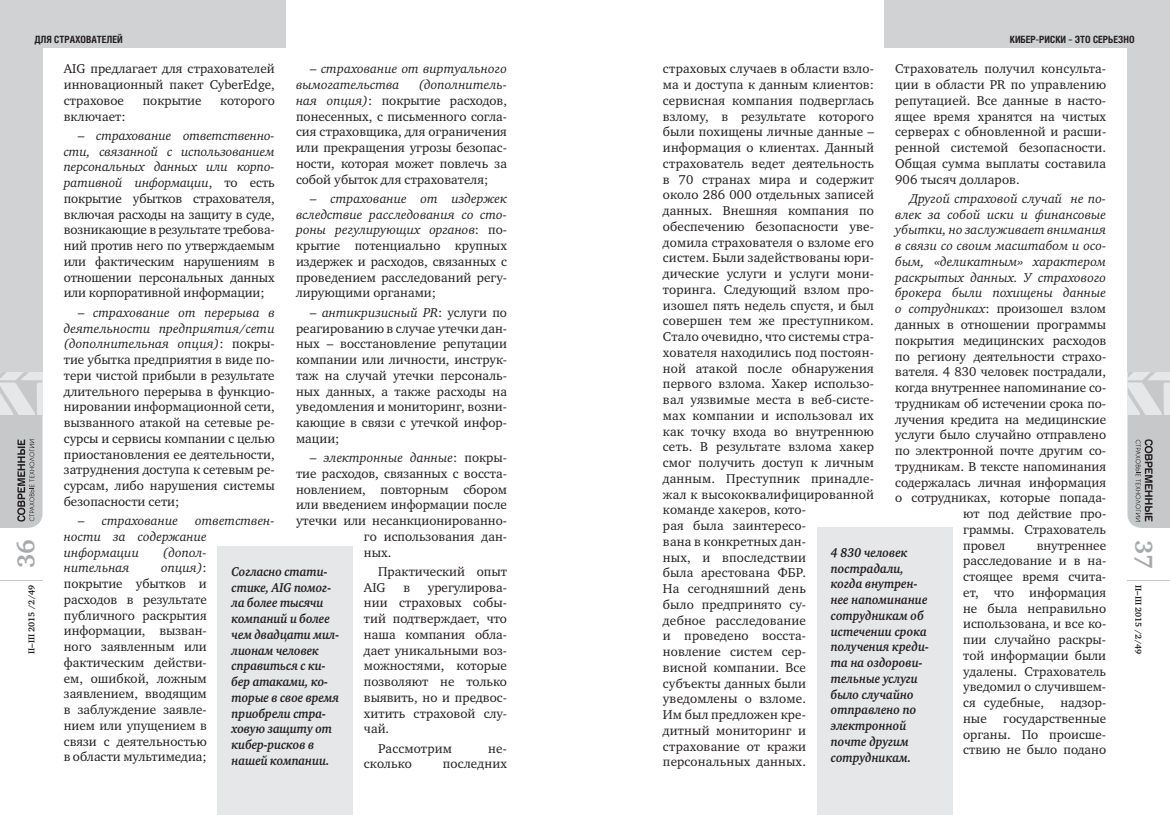
<style>
.page{position:relative;width:1170px;height:815px;background:#fff}
.page>*{position:absolute;margin:0;border:0;box-sizing:border-box;transform-origin:0 0}
.t1{font:700 25px "Charter ITC";color:#a8a9ad}
.t2{font:13.12px/15.8px "Charter ITC";letter-spacing:.01em;color:#231f20;text-align:justify}
.t3{font:italic 700 13.12px/15.8px "Charter ITC";color:#231f20;scale:.9 1}
.t4{font:italic 13.12px/15.8px "Charter ITC";color:#231f20}
.t5{font:700 10px "Helios Cond";color:#231f20}
.t6{font:700 8.75px "Charter ITC";color:#231f20}
.s1{font-style:italic}
.s2{font-style:normal}
</style>
<div class="page">
<div style="left:1127px;top:43px;width:42px;height:329px;background:#d1d2d4"></div>
<div style="left:0;top:43px;width:43px;height:329px;background:#d1d2d4"></div>
<div style="left:883px;top:0;width:286px;height:48px;background:#d1d2d4"></div>
<div style="left:0;top:0;width:285px;height:48px;background:#d1d2d4"></div>
<hr style="left:0;top:580px;width:43px;height:1px;background:#c7c8ca">
<hr style="left:1127px;top:580px;width:42px;height:1px;background:#c7c8ca">
<svg style="left:0;top:372px;width:43px;height:156px;background:#c2c3c5"></svg>
<svg style="left:1127px;top:372px;width:42px;height:156px;background:#c2c3c5"></svg>
<div style="left:816px;top:528px;width:136px;height:287px;background:#e6e7e9"></div>
<div style="left:217px;top:547px;width:136px;height:268px;background:#e6e7e9"></div>
<p class="t5" style="left:34px;top:33px;width:90px">ДЛЯ СТРАХОВАТЕЛЕЙ</p>
<p class="t5" style="left:1009px;top:33px;width:126px">КИБЕР-РИСКИ – ЭТО СЕРЬЕЗНО</p>
<p class="t2" style="left:663px;top:61px;width:212px;text-align:left">страховых случаев в области взло&shy;ма и доступа к данным клиентов: сервисная компания подверглась взлому, в результате которого были похищены личные данные – информация о клиентах. Данный страхователь ведет деятельность в 70 странах мира и содержит около 286 000 отдельных записей данных. Внешняя компания по обеспечению безопасности уве&shy;домила страхователя о взломе его систем. Были задействованы юри&shy;дические услуги и услуги мони&shy;торинга. Следующий взлом про&shy;изошел пять недель спустя, и был совершен тем же преступником.<br>Стало очевидно, что системы стра&shy;хователя находились под постоян&shy;ной атакой после обнаружения первого взлома. Хакер использо&shy;вал уязвимые места в веб-систе&shy;мах компании и использовал их как точку входа во внутреннюю сеть. В результате взлома хакер смог получить доступ к личным данным. Преступник принадле&shy;жал к высококвалифицированной команде хакеров, кото-<br>рая была заинтересо-<br>вана в конкретных дан-<br>ных, и впоследствии<br>была арестована ФБР.<br>На сегодняшний день<br>было предпринято су-<br>дебное расследование<br>и проведено восста-<br>новление систем сер-<br>висной компании. Все<br>субъекты данных были уведомлены о взломе.<br>Им был предложен кре-<br>дитный мониторинг и страхование от кражи персональных данных.</p>
<p class="t2" style="left:895px;top:61px;width:212px">Страхователь получил консульта&shy;ции в области PR по управлению репутацией. Все данные в насто&shy;ящее время хранятся на чистых серверах с обновленной и расши&shy;ренной системой безопасности.<br>Общая сумма выплаты составила 906 тысяч долларов.</p>
<p class="t2" style="left:64px;top:61px;width:212px">AIG предлагает для страхователей инновационный пакет CyberEdge, страховое</p>
<p class="t4" style="left:296px;top:61px;width:212px;text-indent:14px">– страхование от виртуального вымогательства</p>
<p class="t2" style="left:296px;top:77px;width:212px;text-indent:123px"><span class="s1">(дополнитель&shy;ная опция)</span>: покрытие расходов, понесенных, с письменного согла&shy;сия страховщика, для ограничения или прекращения угрозы безопас&shy;ности, которая может повлечь за собой убыток для страхователя;</p>
<p class="t2" style="left:296px;top:191px;width:212px;text-indent:14px"><span class="s1">– страхование от издержек вследствие расследования со сто&shy;роны регулирующих органов</span>: по&shy;крытие потенциально крупных издержек и расходов, связанных с проведением расследований регу&shy;лирующими органами;</p>
<p class="t2" style="left:296px;top:304px;width:212px;text-indent:14px"><span class="s1">– антикризисный PR</span>: услуги по реагированию в случае утечки дан&shy;ных – восстановление репутации компании или личности, инструк&shy;таж на случай утечки персональ&shy;ных данных, а также расходы на уведомления и мониторинг, возни&shy;кающие в связи с утечкой инфор&shy;мации;</p>
<p class="t4" style="left:310px;top:450px;width:198px">– электронные данные<span class="s2">: покры-</span></p>
<p class="t2" style="left:296px;top:465px;width:212px">тие расходов, связанных с восста-</p>
<p class="t2" style="left:296px;top:481px;width:212px">новлением, повторным сбором</p>
<p class="t2" style="left:296px;top:497px;width:212px">или введением информации после</p>
<p class="t2" style="left:296px;top:513px;width:212px">утечки или несанкционированно-</p>
<p class="t2" style="left:364px;top:528px;width:144px">го использования дан-</p>
<p class="t2" style="left:364px;top:544px;width:29px">ных.</p>
<p class="t2" style="left:364px;top:564px;width:144px;text-indent:14px">Практический опыт<br>AIG</p>
<p class="t2" style="left:143px;top:93px;width:60px">покрытие</p>
<p class="t2" style="left:220px;top:93px;width:56px">которого</p>
<p class="t2" style="left:64px;top:108px;width:63px">включает:</p>
<p class="t2" style="left:64px;top:128px;width:212px;text-indent:14px"><span class="s1">– страхование ответственно&shy;сти, связанной с использованием персональных данных или корпо&shy;ративной информации</span>, то есть покрытие убытков страхователя, включая расходы на защиту в суде, возникающие в результате требова&shy;ний против него по утверждаемым или фактическим нарушениям в отношении персональных данных или корпоративной информации;</p>
<p class="t2" style="left:64px;top:304px;width:212px;text-indent:14px"><span class="s1">– страхование от перерыва в деятельности предприятия/сети (дополнительная опция)</span>: покры&shy;тие убытка предприятия в виде по&shy;тери чистой прибыли в результате длительного перерыва в функцио&shy;нировании информационной сети, вызванного атакой на сетевые ре&shy;сурсы и сервисы компании с целью приостановления ее деятельности, затруднения доступа к сетевым ре&shy;сурсам, либо нарушения системы безопасности сети;</p>
<p class="t4" style="left:78px;top:513px;width:102px">– страхование</p>
<p class="t4" style="left:909px;top:191px;width:198px">Другой страховой случай не по-</p>
<p class="t4" style="left:895px;top:206px;width:212px">влек за собой иски и финансовые</p>
<p class="t4" style="left:895px;top:222px;width:212px">убытки, но заслуживает внимания</p>
<p class="t4" style="left:895px;top:238px;width:212px">в связи со своим масштабом и осо-</p>
<p class="t4" style="left:895px;top:254px;width:212px">бым, «деликатным» характером</p>
<p class="t4" style="left:895px;top:269px;width:212px">раскрытых данных. У страхового</p>
<p class="t4" style="left:895px;top:285px;width:212px">брокера были похищены данные</p>
<p class="t2" style="left:895px;top:301px;width:212px"><span class="s1">о сотрудниках</span>: произошел взлом</p>
<p class="t2" style="left:895px;top:317px;width:212px">данных в отношении программы</p>
<p class="t2" style="left:895px;top:332px;width:212px">покрытия медицинских расходов</p>
<p class="t2" style="left:895px;top:348px;width:212px">по региону деятельности страхо-</p>
<p class="t2" style="left:895px;top:364px;width:212px">вателя. 4 830 человек пострадали,</p>
<p class="t2" style="left:895px;top:380px;width:212px">когда внутреннее напоминание со-</p>
<p class="t2" style="left:895px;top:395px;width:212px">трудникам об истечении срока по-</p>
<p class="t2" style="left:895px;top:411px;width:212px">лучения кредита на медицинские</p>
<p class="t2" style="left:895px;top:427px;width:212px">услуги было случайно отправлено</p>
<p class="t2" style="left:895px;top:443px;width:212px">по электронной почте другим со-</p>
<p class="t2" style="left:895px;top:458px;width:212px">трудникам. В тексте напоминания</p>
<p class="t2" style="left:895px;top:474px;width:212px">содержалась личная информация</p>
<p class="t2" style="left:895px;top:490px;width:212px">о сотрудниках, которые попада-</p>
<p class="t2" style="left:963px;top:506px;width:144px">ют под действие про-</p>
<p class="t2" style="left:963px;top:521px;width:144px">граммы. Страхователь</p>
<p class="t2" style="left:963px;top:537px;width:44px">провел</p>
<p class="t4" style="left:64px;top:513px;width:212px;text-indent:131px">ответствен&shy;ности за содержание информации</p>
<h1 class="t1" style="left:10px;top:568px;width:31px;rotate:-90deg">36</h1>
<h1 class="t1" style="left:1159px;top:540px;width:30px;rotate:90deg">37</h1>
<p class="t6" style="left:26px;top:654px;width:70px;rotate:-90deg">II–III 2015 /2/49</p>
<p class="t6" style="left:1143px;top:585px;width:70px;rotate:90deg">II–III 2015 /2/49</p>
<p class="t2" style="left:963px;top:537px;width:144px;text-indent:73px">внутреннее расследование и в на&shy;стоящее время счита&shy;ет, что информация не была неправильно использована, и все ко&shy;пии случайно раскры&shy;той информации были удалены. Страхователь уведомил о случившем&shy;ся судебные, надзор&shy;ные</p>
<p class="t4" style="left:163px;top:544px;width:45px">(допол-</p>
<p class="t3" style="left:830px;top:545px;width:110px">4 830 человек пострадали, когда внутрен&shy;нее напоминание сотрудникам об истечении срока получения креди&shy;та на оздорови&shy;тельные услуги было случайно отправлено по электронной почте другим сотрудникам.</p>
<p class="t2" style="left:64px;top:560px;width:144px;text-indent:97px"><span class="s1">опция)</span>: покрытие убытков и расходов в результате публичного раскрытия информации, вызван&shy;ного заявленным или фактическим действи&shy;ем, ошибкой, ложным заявлением, вводящим в заблуждение заявле&shy;нием или упущением в связи с деятельностью в области мультимедиа;</p>
<p class="t4" style="left:64px;top:560px;width:67px">нительная</p>
<p class="t3" style="left:232px;top:564px;width:121px">Согласно стати&shy;стике, AIG помог&shy;ла более тысячи компаний и более чем двадцати мил&shy;лионам человек справиться с ки&shy;бер атаками, ко&shy;торые в свое время приобрели стра&shy;ховую защиту от кибер-рисков в нашей компании.</p>
<p class="t2" style="left:364px;top:579px;width:144px;text-indent:64px">урегулирова&shy;нии страховых собы&shy;тий подтверждает, что наша компания обла&shy;дает уникальными воз&shy;можностями, которые позволяют не только выявить, но и предвос&shy;хитить страховой слу&shy;чай.</p>
<p class="t2" style="left:378px;top:740px;width:75px">Рассмотрим</p>
<p class="t2" style="left:488px;top:740px;width:20px">не-</p>
<p class="t2" style="left:364px;top:756px;width:49px">сколько</p>
<p class="t2" style="left:443px;top:756px;width:66px">последних</p>
<p class="t2" style="left:403px;top:579px;width:8px">в</p>
<p class="t2" style="left:963px;top:710px;width:144px;text-indent:40px">государственные органы. По происше&shy;ствию не было подано</p>
</div>
